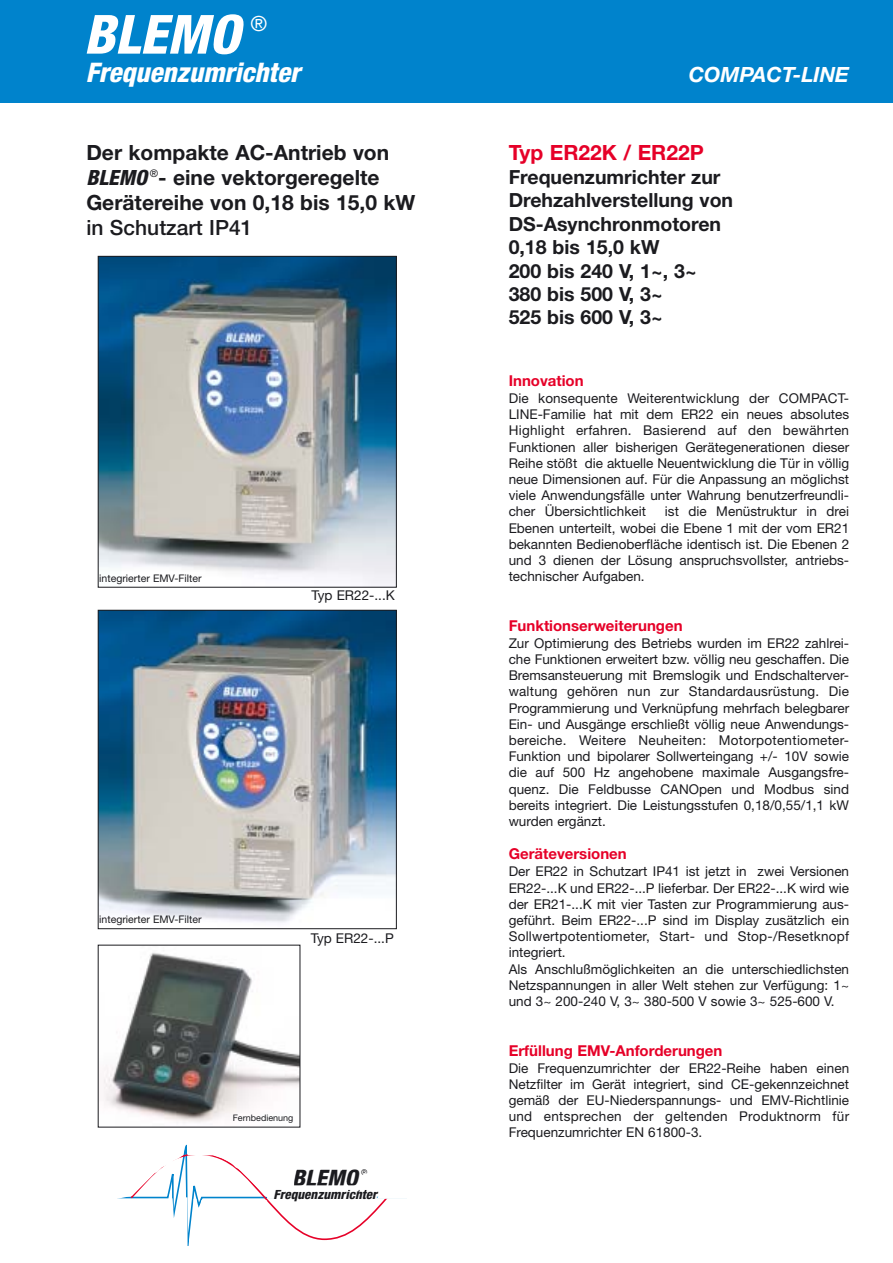
<style>
.page{position:relative;width:893px;height:1263px;background:#fff}
.page>*{position:absolute;margin:0;border:0;box-sizing:border-box;transform-origin:0 0}
.t1{font:italic 800 condensed 54px "Helvetica Neue";color:#fff}
.t2{font:italic 800 condensed 27px "Helvetica Neue";color:#fff}
.t3{font:italic 800 condensed 22.65px "Helvetica Neue";color:#1b1b1f}
.t4{font:700 21px/25.2px "Helvetica Neue";color:#1b1b1f}
.t5{font:500 21px "Helvetica Neue";color:#1b1b1f}
.t6{font:700 21px "Helvetica Neue";color:#e60028}
.t7{font:italic 700 21px "Helvetica Neue";color:#fff}
.t8{font:condensed 21px "Helvetica Neue";color:#fff}
.t9{font:700 19.5px/23.4px "Helvetica Neue";color:#1b1b1f}
.t10{font:700 15px "Helvetica Neue";color:#e60028}
.t11{font:13.5px/16.2px "Helvetica Neue";color:#1b1b1f;text-align:justify}
.t12{font:italic 800 condensed 13.05px "Helvetica Neue";color:#1b1b1f}
.t13{font:10.5px "Helvetica Neue";color:#1b1b1f}
.t14{font:9px "Helvetica Neue";color:#1b1b1f}
.t15{font:condensed 7.95px "Helvetica Neue";color:#1b1b1f}
.s1{font-weight:800;font-style:italic;font-stretch:condensed}
</style>
<div class="page">
<div style="left:0;top:1px;width:892px;height:102px;background:#0083cc"></div>
<svg style="left:117px;top:1145px;width:290px;height:101px"></svg>
<img style="left:100px;top:258px;width:295px;height:328px">
<div style="left:98px;top:256px;width:299px;height:332px;border:1px solid #1b1b1f"></div>
<img style="left:100px;top:612px;width:295px;height:311px">
<div style="left:98px;top:610px;width:299px;height:319px;border:1px solid #1b1b1f"></div>
<img style="left:103px;top:952px;width:195px;height:171px">
<h1 class="t1" style="left:84px;top:15px;width:157px">BLEMO</h1>
<h3 class="t8" style="left:250px;top:16px;width:18px">®</h3>
<h2 class="t2" style="left:86px;top:63px;width:216px">Frequenzumrichter</h2>
<h3 class="t7" style="left:688px;top:67px;width:162px">COMPACT-LINE</h3>
<h3 class="t4" style="left:86px;top:142px;width:330px">Der kompakte AC-Antrieb von<br><span class="s1">BLEMO</span> <sup>®</sup>- eine vektorgeregelte<br>Gerätereihe von 0,18 bis 15,0 kW</h3>
<h3 class="t5" style="left:86px;top:220px;width:168px">in Schutzart IP41</h3>
<p class="t13" style="left:99px;top:575px;width:104px">integrierter EMV-Filter</p>
<p class="t11" style="left:311px;top:588px;width:85px">Typ ER22-...K</p>
<p class="t13" style="left:99px;top:916px;width:104px">integrierter EMV-Filter</p>
<p class="t11" style="left:311px;top:931px;width:84px">Typ ER22-...P</p>
<p class="t14" style="left:233px;top:1114px;width:62px">Fernbedienung</p>
<h3 class="t3" style="left:292px;top:1169px;width:67px">BLEMO</h3>
<p class="t15" style="left:361px;top:1169px;width:8px">®</p>
<p class="t12" style="left:273px;top:1189px;width:105px">Frequenzumrichter</p>
<h3 class="t6" style="left:508px;top:145px;width:197px">Typ ER22K / ER22P</h3>
<h3 class="t9" style="left:508px;top:167px;width:226px">Frequenzumrichter zur<br>Drehzahlverstellung von<br>DS-Asynchronmotoren<br>0,18 bis 15,0 kW<br>200 bis 240 V, 1~, 3~<br>380 bis 500 V, 3~<br>525 bis 600 V, 3~</h3>
<p class="t10" style="left:508px;top:375px;width:76px">Innovation</p>
<p class="t11" style="left:508px;top:391px;width:342px">Die konsequente Weiterentwicklung der COMPACT-LINE-Familie hat mit dem ER22 ein neues absolutes Highlight erfahren. Basierend auf den bewährten Funktionen aller bisherigen Gerätegenerationen dieser Reihe stößt die aktuelle Neuentwicklung die Tür in völlig neue Dimensionen auf. Für die Anpassung an möglichst viele Anwendungsfälle unter Wahrung benutzerfreundli&shy;cher Übersichtlichkeit</p>
<p class="t11" style="left:508px;top:505px;width:342px;text-indent:156px">ist die Menüstruktur in drei Ebenen unterteilt, wobei die Ebene 1 mit der vom ER21 bekannten Bedienoberfläche identisch ist. Die Ebenen 2 und 3 dienen der Lösung anspruchsvollster, antriebs&shy;technischer Aufgaben.</p>
<p class="t10" style="left:508px;top:620px;width:175px">Funktionserweiterungen</p>
<p class="t11" style="left:508px;top:636px;width:342px">Zur Optimierung des Betriebs wurden im ER22 zahlrei&shy;che Funktionen erweitert bzw. völlig neu geschaffen. Die Bremsansteuerung mit Bremslogik und Endschalterver&shy;waltung gehören nun zur Standardausrüstung. Die Programmierung und Verknüpfung mehrfach belegbarer Ein- und Ausgänge erschließt völlig neue Anwendungs&shy;bereiche. Weitere Neuheiten: Motorpotentiometer-Funktion und bipolarer Sollwerteingang +/- 10V sowie die auf 500 Hz angehobene maximale Ausgangsfre&shy;quenz. Die Feldbusse CANOpen und Modbus sind bereits integriert. Die Leistungsstufen 0,18/0,55/1,1 kW wurden ergänzt.</p>
<p class="t10" style="left:508px;top:849px;width:120px">Geräteversionen</p>
<p class="t11" style="left:508px;top:865px;width:342px;text-align:left">Der ER22 in Schutzart IP41 ist jetzt in zwei Versionen ER22-...K und ER22-...P lieferbar. Der ER22-...K wird wie der ER21-...K mit vier Tasten zur Programmierung aus&shy;geführt. Beim ER22-...P sind im Display zusätzlich ein Sollwertpotentiometer, Start- und Stop-/Resetknopf integriert.<br>Als Anschlußmöglichkeiten an die unterschiedlichsten Netzspannungen in aller Welt stehen zur Verfügung: 1~ und 3~ 200-240 V, 3~ 380-500 V sowie 3~ 525-600 V.</p>
<p class="t10" style="left:508px;top:1045px;width:215px">Erfüllung EMV-Anforderungen</p>
<p class="t11" style="left:508px;top:1061px;width:342px">Die Frequenzumrichter der ER22-Reihe haben einen Netzfilter im Gerät integriert, sind CE-gekennzeichnet gemäß der EU-Niederspannungs- und EMV-Richtlinie und entsprechen der geltenden Produktnorm für Frequenzumrichter EN 61800-3.</p>
</div>
